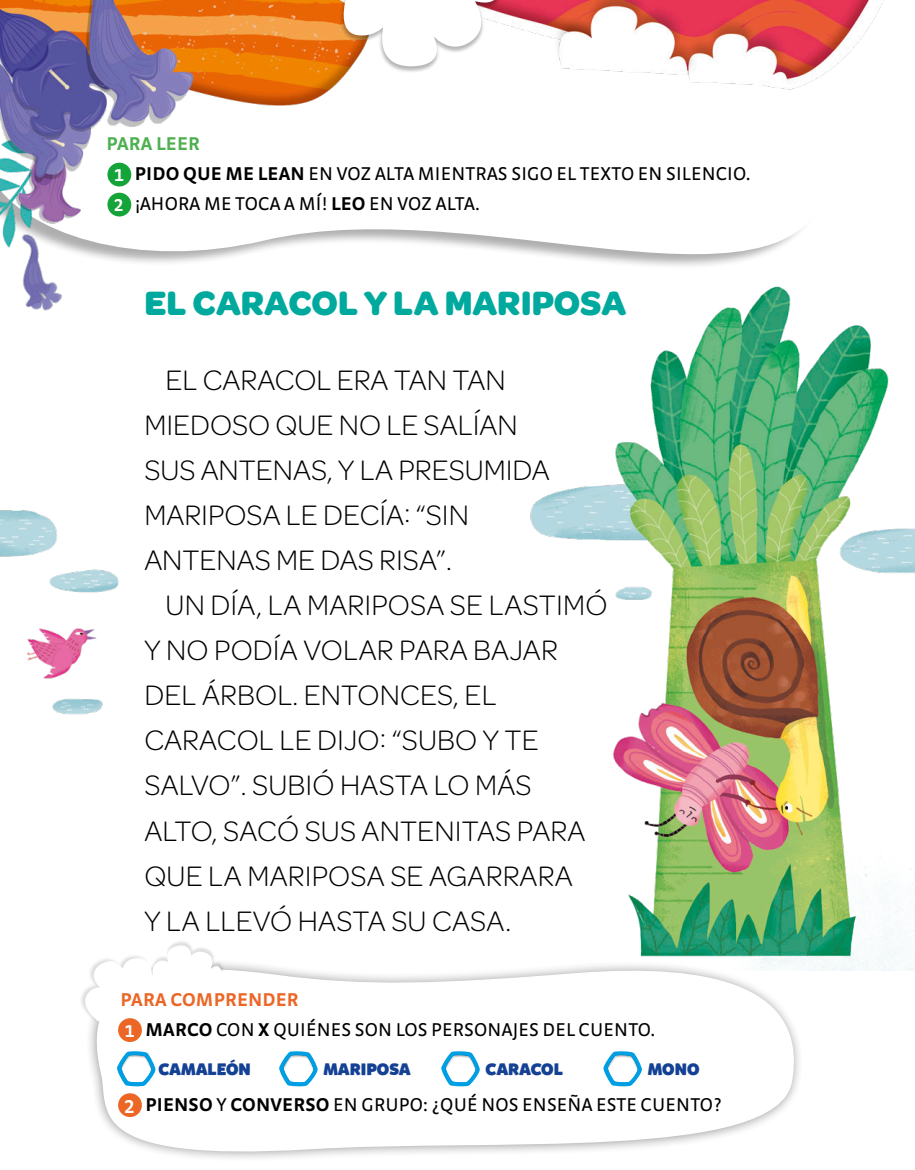
<style>
.page{position:relative;width:915px;height:1170px;background:#fff}
.page>*{position:absolute;margin:0;border:0;box-sizing:border-box;transform-origin:0 0}
.desarrollo_tit-len_M{font:700 36px "Omnes";color:#00a99d}
.desarrollo_txt_leoSo{font:300 30px/45px "Omnes";letter-spacing:.005em;color:#000}
.act_consigna_MAY{font:19.5px "Strada OT";letter-spacing:.01em;color:#000}
.act_consigna_MAY-2{font:700 19.5px "Strada OT";letter-spacing:.01em;color:#ec6625}
.act_consigna_MAY-3{font:700 19.5px "Strada OT";letter-spacing:.01em;color:#4eb051}
.act_consigna_MAY-4{font:700 19.5px "Strada OT";color:#fff}
.act_consigna_MAY-5{font:700 18px "Strada OT";color:#fff}
.Rotulos_min{font:900 16.5px "Mikado";color:#144194}
.s1{font-weight:700}
</style>
<div class="page">
<img style="left:0;top:313px;width:914px;height:657px">
<img style="left:0;top:0;width:884px;height:313px">
<div style="left:107px;top:163px;width:24px;height:23px;background:#14a438;border-radius:50%"></div>
<div style="left:107px;top:193px;width:24px;height:23px;background:#14a438;border-radius:50%"></div>
<div style="left:339px;top:0;width:162px;height:73px;background:#000;opacity:.29"></div>
<svg style="left:340px;top:0;width:162px;height:67px"></svg>
<svg style="left:81px;top:925px;width:728px;height:45px"></svg>
<svg style="left:74px;top:961px;width:733px;height:197px"></svg>
<div style="left:79px;top:953px;width:88px;height:69px;background:#fff"></div>
<div style="left:150px;top:939px;width:75px;height:42px;background:#000;opacity:.13"></div>
<svg style="left:80px;top:943px;width:142px;height:78px"></svg>
<div style="left:118px;top:1018px;width:24px;height:23px;background:#ec6625;border-radius:50%"></div>
<svg style="left:114px;top:1047px;width:45px;height:45px"></svg>
<svg style="left:276px;top:1047px;width:45px;height:45px"></svg>
<svg style="left:438px;top:1047px;width:45px;height:45px"></svg>
<svg style="left:600px;top:1047px;width:45px;height:45px"></svg>
<div style="left:118px;top:1093px;width:24px;height:23px;background:#ec6625;border-radius:50%"></div>
<p class="act_consigna_MAY-3" style="left:106px;top:132px;width:95px">PARA LEER</p>
<p class="act_consigna_MAY-5" style="left:114px;top:164px;width:11px">1</p>
<p class="act_consigna_MAY" style="left:135px;top:162px;width:616px"><span class="s1">PIDO QUE ME LEAN</span> EN VOZ ALTA MIENTRAS SIGO EL TEXTO EN SILENCIO.</p>
<p class="act_consigna_MAY-5" style="left:114px;top:194px;width:11px">2</p>
<p class="act_consigna_MAY" style="left:135px;top:192px;width:346px">¡AHORA ME TOCA A MÍ! <span class="s1">LEO</span> EN VOZ ALTA.</p>
<p class="desarrollo_tit-len_M" style="left:144px;top:276px;width:483px">EL CARACOL Y LA MARIPOSA</p>
<p class="desarrollo_txt_leoSo" style="left:144px;top:357px;width:407px;text-indent:21px">EL CARACOL ERA TAN TAN<br>MIEDOSO QUE NO LE SALÍAN<br>SUS ANTENAS, Y LA PRESUMIDA<br>MARIPOSA LE DECÍA: “SIN<br>ANTENAS ME DAS RISA”.</p>
<p class="desarrollo_txt_leoSo" style="left:144px;top:582px;width:464px;text-indent:21px">UN DÍA, LA MARIPOSA SE LASTIMÓ<br>Y NO PODÍA VOLAR PARA BAJAR<br>DEL ÁRBOL. ENTONCES, EL<br>CARACOL LE DIJO: “SUBO Y TE<br>SALVO”. SUBIÓ HASTA LO MÁS<br>ALTO, SACÓ SUS ANTENITAS PARA<br>QUE LA MARIPOSA SE AGARRARA<br>Y LA LLEVÓ HASTA SU CASA.</p>
<p class="act_consigna_MAY-2" style="left:121px;top:987px;width:179px">PARA COMPRENDER</p>
<p class="act_consigna_MAY-5" style="left:125px;top:1020px;width:11px">1</p>
<p class="act_consigna_MAY" style="left:145px;top:1017px;width:511px"><span class="s1">MARCO</span> CON <span class="s1">X</span> QUIÉNES SON LOS PERSONAJES DEL CUENTO.</p>
<p class="Rotulos_min" style="left:158px;top:1058px;width:94px">CAMALEÓN</p>
<p class="Rotulos_min" style="left:323px;top:1058px;width:89px">MARIPOSA</p>
<p class="Rotulos_min" style="left:485px;top:1058px;width:79px">CARACOL</p>
<p class="Rotulos_min" style="left:647px;top:1058px;width:53px">MONO</p>
<p class="act_consigna_MAY-4" style="left:124px;top:1094px;width:12px">2</p>
<p class="act_consigna_MAY" style="left:145px;top:1092px;width:578px"><span class="s1">PIENSO</span> Y <span class="s1">CONVERSO</span> EN GRUPO: ¿QUÉ NOS ENSEÑA ESTE CUENTO?</p>
</div>
